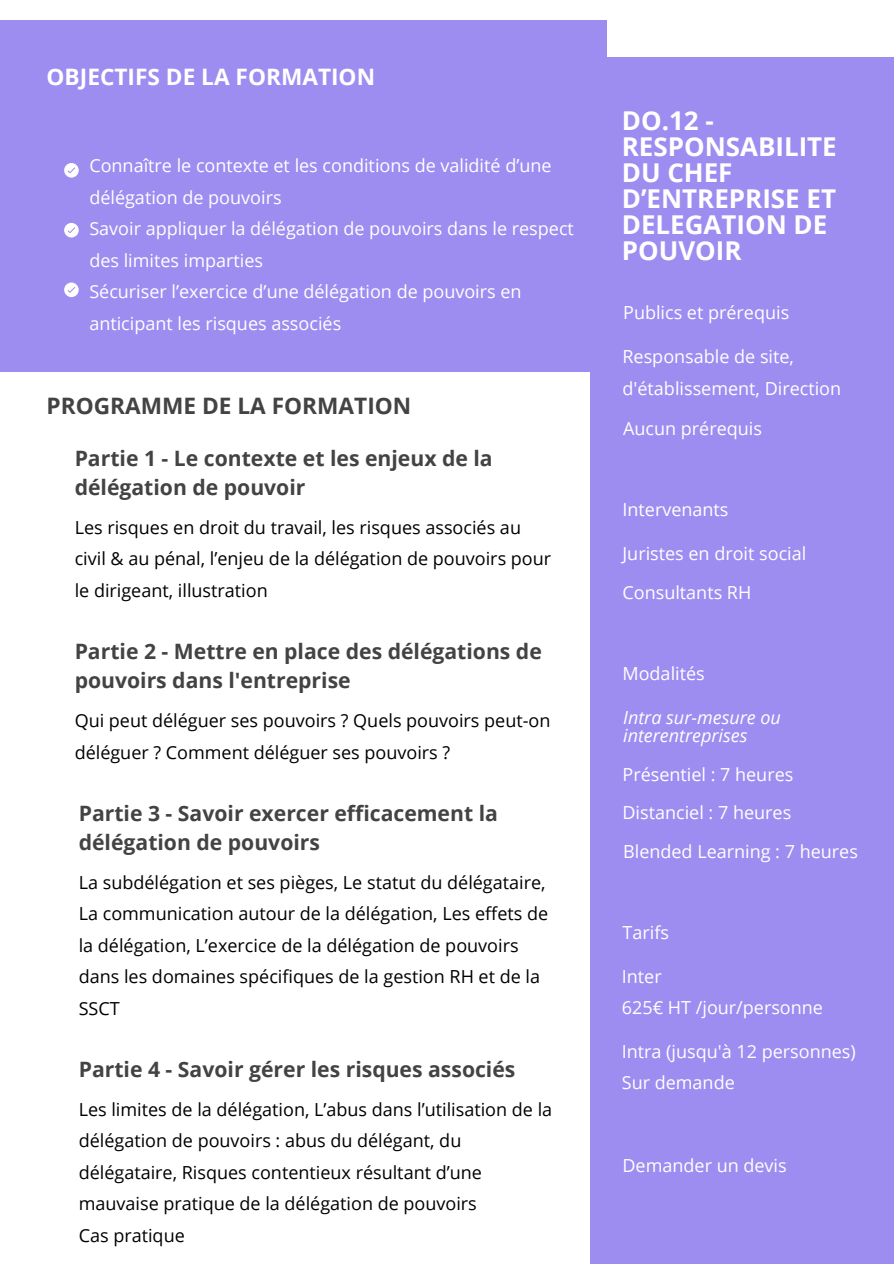
<style>
.page{position:relative;width:894px;height:1264px;background:#fff}
.page>*{position:absolute;margin:0;border:0;box-sizing:border-box;transform-origin:0 0}
.t1{font:700 25.95px/25.8px "Open Sans";color:#fff}
.t2{font:700 22.65px "Open Sans";color:#fff}
.t3{font:700 22.65px "Open Sans";color:#434343}
.t4{font:700 21.15px/29.2px "Open Sans";color:#434343}
.t5{font:18px/31.5px "Open Sans";color:#000}
.t6{font:18px/31.5px "Open Sans";color:#fff}
.t7{font:italic 18px/18px "Open Sans";color:#fff}
</style>
<div class="page">
<div style="left:0;top:21px;width:606px;height:351px;background:#9d8df1"></div>
<div style="left:590px;top:58px;width:303px;height:1205px;background:#9d8df1"></div>
<svg style="left:64px;top:223px;width:15px;height:14px"></svg>
<svg style="left:64px;top:282px;width:15px;height:15px"></svg>
<svg style="left:64px;top:163px;width:15px;height:15px"></svg>
<p class="t2" style="left:47px;top:61px;width:330px">OBJECTIFS DE LA FORMATION</p>
<p class="t6" style="left:89px;top:149px;width:463px">Connaître le contexte et les conditions de validité d’une délégation de pouvoirs</p>
<p class="t6" style="left:89px;top:212px;width:486px">Savoir appliquer la délégation de pouvoirs dans le respect des limites imparties</p>
<p class="t6" style="left:89px;top:275px;width:433px">Sécuriser l’exercice d’une délégation de pouvoirs en anticipant les risques associés</p>
<p class="t3" style="left:47px;top:389px;width:366px">PROGRAMME DE LA FORMATION</p>
<p class="t4" style="left:75px;top:443px;width:419px">Partie 1 - Le contexte et les enjeux de la délégation de pouvoir</p>
<p class="t5" style="left:75px;top:511px;width:478px">Les risques en droit du travail, les risques associés au civil &amp; au pénal, l’enjeu de la délégation de pouvoirs pour le dirigeant, illustration</p>
<p class="t4" style="left:75px;top:636px;width:468px">Partie 2 - Mettre en place des délégations de pouvoirs dans l'entreprise</p>
<p class="t5" style="left:75px;top:704px;width:477px">Qui peut déléguer ses pouvoirs ? Quels pouvoirs peut-on déléguer ? Comment déléguer ses pouvoirs ?</p>
<p class="t4" style="left:79px;top:798px;width:420px">Partie 3 - Savoir exercer efficacement la délégation de pouvoirs</p>
<p class="t5" style="left:79px;top:866px;width:471px">La subdélégation et ses pièges, Le statut du délégataire, La communication autour de la délégation, Les effets de la délégation, L’exercice de la délégation de pouvoirs dans les domaines spécifiques de la gestion RH et de la SSCT</p>
<p class="t4" style="left:79px;top:1054px;width:438px">Partie 4 - Savoir gérer les risques associés</p>
<p class="t5" style="left:79px;top:1092px;width:475px">Les limites de la délégation, L’abus dans l’utilisation de la délégation de pouvoirs : abus du délégant, du délégataire, Risques contentieux résultant d’une mauvaise pratique de la délégation de pouvoirs</p>
<p class="t5" style="left:79px;top:1218px;width:108px">Cas pratique</p>
<p class="t1" style="left:621px;top:107px;width:216px">DO.12 -<br>RESPONSABILITE<br>DU CHEF<br>D’ENTREPRISE ET<br>DELEGATION DE<br>POUVOIR</p>
<p class="t6" style="left:623px;top:296px;width:167px">Publics et prérequis</p>
<p class="t6" style="left:622px;top:341px;width:220px">Responsable de site, d'établissement, Direction</p>
<p class="t6" style="left:623px;top:412px;width:140px">Aucun prérequis</p>
<p class="t6" style="left:622px;top:493px;width:107px">Intervenants</p>
<p class="t6" style="left:622px;top:537px;width:185px">Juristes en droit social</p>
<p class="t6" style="left:622px;top:576px;width:130px">Consultants RH</p>
<p class="t6" style="left:622px;top:657px;width:84px">Modalités</p>
<p class="t7" style="left:623px;top:708px;width:159px">Intra sur-mesure ou interentreprises</p>
<p class="t6" style="left:622px;top:758px;width:172px">Présentiel : 7 heures</p>
<p class="t6" style="left:622px;top:796px;width:170px">Distanciel : 7 heures</p>
<p class="t6" style="left:623px;top:835px;width:236px">Blended Learning : 7 heures</p>
<p class="t6" style="left:622px;top:916px;width:48px">Tarifs</p>
<p class="t6" style="left:621px;top:960px;width:41px">Inter</p>
<p class="t6" style="left:621px;top:991px;width:203px">625€ HT /jour/personne</p>
<p class="t6" style="left:621px;top:1034px;width:235px">Intra (jusqu'à 12 personnes)</p>
<p class="t6" style="left:621px;top:1066px;width:114px">Sur demande</p>
<p class="t6" style="left:622px;top:1148px;width:166px">Demander un devis</p>
</div>
